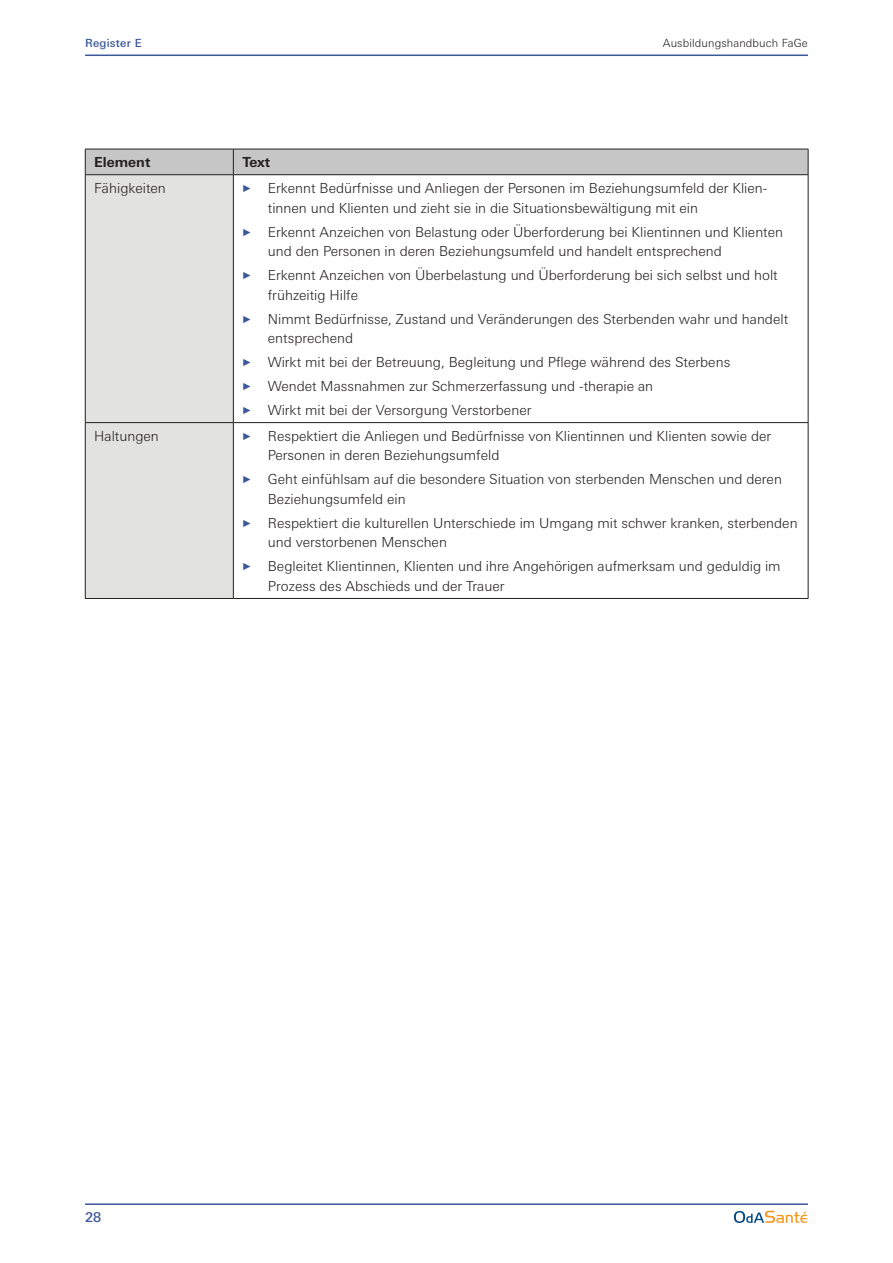
<style>
.page{position:relative;width:893px;height:1263px;background:#fff}
.page>*{position:absolute;margin:0;border:0;box-sizing:border-box;transform-origin:0 0}
.t1{font:300 13.8px/19.5px "LT Univers Basic";color:#231f20}
.t2{font:700 13.8px "LT Univers Basic";color:#231f20}
.t3{font:500 13.5px "LT Univers Basic";color:#3b589a}
.t4{font:300 11.25px "LT Univers Basic";letter-spacing:.01em;color:#231f20}
.t5{font:500 11.25px "LT Univers Basic";letter-spacing:.02em;color:#3b589a}
.s1{font-family:"Linotype Tapestry Triangle";font-weight:400;font-size:9px;color:#3b589a}
</style>
<div class="page">
<hr style="left:85px;top:55px;width:723px;height:1px;background:#3b589a">
<hr style="left:85px;top:1203px;width:723px;height:2px;background:#3b589a">
<svg style="left:734px;top:1211px;width:73px;height:12px"></svg>
<div style="left:86px;top:175px;width:147px;height:423px;background:#e2e2e1"></div>
<hr style="left:85px;top:422px;width:148px;height:1px;background:#231f20">
<hr style="left:233px;top:422px;width:575px;height:1px;background:#231f20">
<hr style="left:808px;top:175px;width:1px;height:247px;background:#231f20">
<hr style="left:808px;top:423px;width:1px;height:175px;background:#231f20">
<hr style="left:233px;top:598px;width:575px;height:1px;background:#231f20">
<hr style="left:85px;top:175px;width:1px;height:247px;background:#231f20">
<hr style="left:233px;top:175px;width:1px;height:247px;background:#231f20">
<hr style="left:85px;top:423px;width:1px;height:175px;background:#231f20">
<hr style="left:233px;top:423px;width:1px;height:175px;background:#231f20">
<hr style="left:85px;top:598px;width:148px;height:1px;background:#231f20">
<div style="left:85px;top:149px;width:724px;height:26px;background:#c6c6c7"></div>
<hr style="left:85px;top:174px;width:148px;height:1px;background:#231f20">
<hr style="left:233px;top:174px;width:575px;height:1px;background:#231f20">
<p class="t5" style="left:85px;top:36px;width:58px">Register E</p>
<p class="t4" style="left:663px;top:36px;width:147px">Ausbildungshandbuch FaGe</p>
<p class="t2" style="left:94px;top:154px;width:58px">Element</p>
<p class="t2" style="left:242px;top:154px;width:29px">Text</p>
<p class="t1" style="left:94px;top:178px;width:73px">Fähigkeiten</p>
<p class="t1" style="left:268px;top:178px;width:500px;text-indent:-26px"><span class="s1">A</span> Erkennt Bedürfnisse und Anliegen der Personen im Beziehungsumfeld der Klien&shy;tinnen und Klienten und zieht sie in die Situationsbewältigung mit ein</p>
<p class="t1" style="left:268px;top:222px;width:517px;text-indent:-26px"><span class="s1">A</span> Erkennt Anzeichen von Belastung oder Überforderung bei Klientinnen und Klienten und den Personen in deren Beziehungsumfeld und handelt entsprechend</p>
<p class="t1" style="left:268px;top:265px;width:511px;text-indent:-26px"><span class="s1">A</span> Erkennt Anzeichen von Überbelastung und Überforderung bei sich selbst und holt frühzeitig Hilfe</p>
<p class="t1" style="left:268px;top:309px;width:522px;text-indent:-26px"><span class="s1">A</span> Nimmt Bedürfnisse, Zustand und Veränderungen des Sterbenden wahr und handelt entsprechend</p>
<p class="t1" style="left:242px;top:350px;width:489px;line-height:24px"><span class="s1">A</span> Wirkt mit bei der Betreuung, Begleitung und Pflege während des Sterbens<br><span class="s1">A</span> Wendet Massnahmen zur Schmerzerfassung und -therapie an<br><span class="s1">A</span> Wirkt mit bei der Versorgung Verstorbener</p>
<p class="t1" style="left:94px;top:426px;width:66px">Haltungen</p>
<p class="t1" style="left:268px;top:426px;width:505px;text-indent:-26px"><span class="s1">A</span> Respektiert die Anliegen und Bedürfnisse von Klientinnen und Klienten sowie der<br>Personen in deren Beziehungsumfeld</p>
<p class="t1" style="left:268px;top:470px;width:516px;text-indent:-26px"><span class="s1">A</span> Geht einfühlsam auf die besondere Situation von sterbenden Menschen und deren<br>Beziehungsumfeld ein</p>
<p class="t1" style="left:268px;top:513px;width:531px;text-indent:-26px"><span class="s1">A</span> Respektiert die kulturellen Unterschiede im Umgang mit schwer kranken, sterbenden und verstorbenen Menschen</p>
<p class="t1" style="left:268px;top:557px;width:514px;text-indent:-26px"><span class="s1">A</span> Begleitet Klientinnen, Klienten und ihre Angehörigen aufmerksam und geduldig im<br>Prozess des Abschieds und der Trauer</p>
<p class="t3" style="left:85px;top:1209px;width:18px">28</p>
</div>
